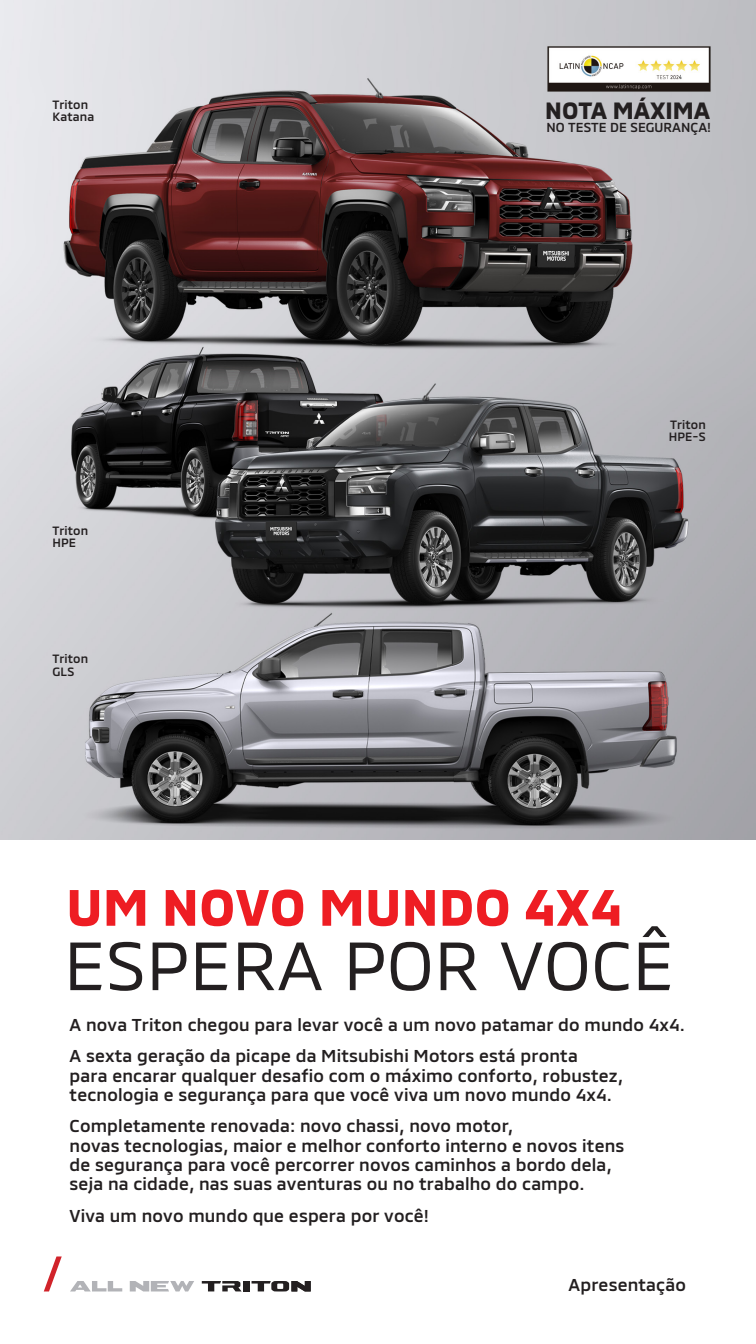
<style>
.page{position:relative;width:756px;height:1344px;background:#fff}
.page>*{position:absolute;margin:0;border:0;box-sizing:border-box;transform-origin:0 0}
.t1{font:70px "MMCOFFICE";letter-spacing:.01em;color:#231f20}
.t2{font:700 52.5px "MMCOFFICE";letter-spacing:.01em;color:#ee1d23}
.t3{font:700 23.94px "MMCOFFICE";color:#231f20}
.t4{font:500 17.5px/19.2px "MMCOFFICE";letter-spacing:.01em;color:#231f20}
.t5{font:500 13.26px "MMCOFFICE";letter-spacing:.005em;color:#231f20}
.t6{font:500 12.25px "MMCOFFICE";letter-spacing:.01em;color:#231f20}
</style>
<div class="page">
<img style="left:0;top:0;width:756px;height:1292px">
<svg style="left:44px;top:1256px;width:18px;height:35px"></svg>
<svg style="left:202px;top:1281px;width:40px;height:10px"></svg>
<div style="left:243px;top:1281px;width:7px;height:10px;background:#231f20"></div>
<svg style="left:252px;top:1281px;width:59px;height:11px"></svg>
<svg style="left:130px;top:1281px;width:64px;height:10px"></svg>
<svg style="left:70px;top:1281px;width:52px;height:10px"></svg>
<p class="t6" style="left:52px;top:95px;width:37px">Triton</p>
<p class="t6" style="left:52px;top:107px;width:43px">Katana</p>
<p class="t6" style="left:52px;top:521px;width:37px">Triton</p>
<p class="t6" style="left:52px;top:533px;width:25px">HPE</p>
<p class="t6" style="left:52px;top:649px;width:37px">Triton</p>
<p class="t6" style="left:52px;top:661px;width:23px">GLS</p>
<p class="t3" style="left:545px;top:91px;width:167px">NOTA MÁXIMA</p>
<p class="t5" style="left:546px;top:117px;width:166px">NO TESTE DE SEGURANÇA!</p>
<p class="t6" style="left:670px;top:415px;width:37px">Triton</p>
<p class="t6" style="left:669px;top:427px;width:38px">HPE-S</p>
<p class="t2" style="left:66px;top:866px;width:557px">UM NOVO MUNDO 4X4</p>
<p class="t1" style="left:64px;top:909px;width:611px">ESPERA POR VOCÊ</p>
<p class="t4" style="left:70px;top:1013px;width:617px">A nova Triton chegou para levar você a um novo patamar do mundo 4x4.</p>
<p class="t4" style="left:70px;top:1044px;width:510px">A sexta geração da picape da Mitsubishi Motors está pronta</p>
<p class="t4" style="left:70px;top:1064px;width:555px">para encarar qualquer desafio com o máximo conforto, robustez, tecnologia e segurança para que você viva um novo mundo 4x4.</p>
<p class="t4" style="left:70px;top:1114px;width:445px">Completamente renovada: novo chassi, novo motor,</p>
<p class="t4" style="left:70px;top:1134px;width:556px">novas tecnologias, maior e melhor conforto interno e novos itens</p>
<p class="t4" style="left:70px;top:1153px;width:544px">de segurança para você percorrer novos caminhos a bordo dela,</p>
<p class="t4" style="left:70px;top:1172px;width:517px">seja na cidade, nas suas aventuras ou no trabalho do campo.</p>
<p class="t4" style="left:70px;top:1204px;width:361px">Viva um novo mundo que espera por você!</p>
<p class="t4" style="left:569px;top:1274px;width:119px">Apresentação</p>
</div>
